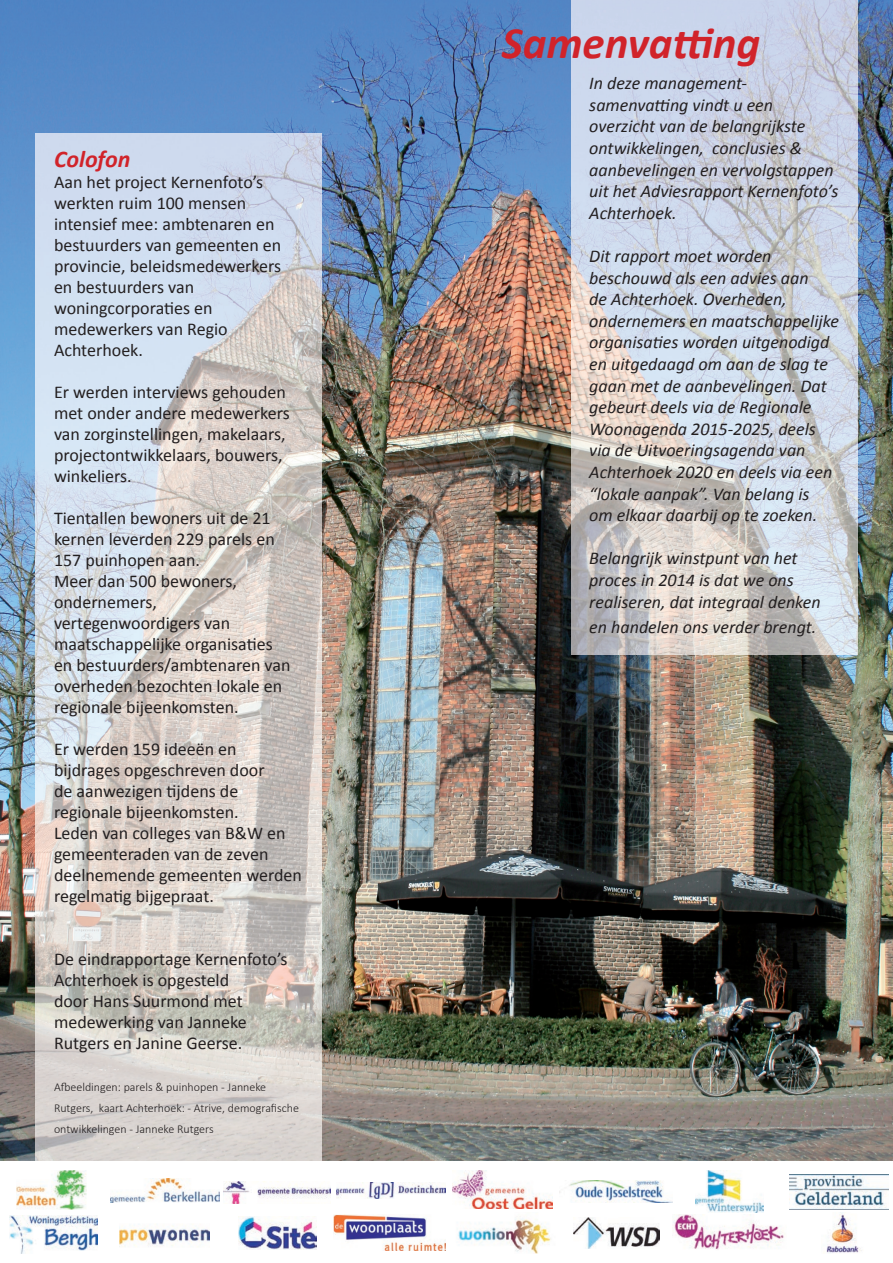
<style>
.page{position:relative;width:893px;height:1263px;background:#fff}
.page>*{position:absolute;margin:0;border:0;box-sizing:border-box;transform-origin:0 0}
.t1{font:italic 700 45px "Calibri";color:#d1232a}
.t2{font:italic 700 24px "Calibri";color:#d1232a}
.t3{font:18px/21px "Calibri";color:#231f20}
.t4{font:italic 18px/21.6px "Calibri";color:#231f20}
.t5{font:300 12px/21px "Calibri";color:#231f20}
</style>
<div class="page">
<img style="left:0;top:0;width:893px;height:1161px">
<img style="left:36px;top:134px;width:286px;height:1027px">
<img style="left:571px;top:0;width:286px;height:655px">
<img style="left:573px;top:1218px;width:87px;height:30px">
<img style="left:334px;top:1215px;width:112px;height:35px">
<img style="left:238px;top:1216px;width:79px;height:33px">
<img style="left:569px;top:1180px;width:104px;height:22px">
<img style="left:673px;top:1215px;width:111px;height:35px">
<img style="left:453px;top:1170px;width:100px;height:39px">
<img style="left:458px;top:1218px;width:93px;height:36px">
<img style="left:223px;top:1182px;width:108px;height:22px">
<img style="left:119px;top:1226px;width:91px;height:21px">
<img style="left:110px;top:1179px;width:110px;height:23px">
<img style="left:336px;top:1182px;width:109px;height:16px">
<img style="left:10px;top:1215px;width:88px;height:39px">
<img style="left:826px;top:1212px;width:36px;height:41px">
<img style="left:789px;top:1174px;width:100px;height:36px">
<img style="left:17px;top:1170px;width:69px;height:40px">
<img style="left:695px;top:1170px;width:69px;height:42px">
<h2 class="t2" style="left:54px;top:144px;width:78px">Colofon</h2>
<p class="t3" style="left:54px;top:171px;width:229px">Aan het project Kernenfoto’s werkten ruim 100 mensen intensief mee: ambtenaren en bestuurders van gemeenten en provincie, beleidsmedewerkers en bestuurders van woningcorporaties en medewerkers van Regio<br>Achterhoek.</p>
<p class="t3" style="left:54px;top:381px;width:237px">Er werden interviews gehouden met onder andere medewerkers van zorginstellingen, makelaars, projectontwikkelaars, bouwers, winkeliers.</p>
<p class="t3" style="left:54px;top:507px;width:238px">Tientallen bewoners uit de 21 kernen leverden 229 parels en<br>157 puinhopen aan.<br>Meer dan 500 bewoners, ondernemers, vertegenwoordigers van maatschappelijke organisaties en bestuurders/ambtenaren van overheden bezochten lokale en regionale bijeenkomsten.</p>
<p class="t3" style="left:54px;top:739px;width:249px">Er werden 159 ideeën en bijdrages opgeschreven door<br>de aanwezigen tijdens de regionale bijeenkomsten.<br>Leden van colleges van B&amp;W en gemeenteraden van de zeven deelnemende gemeenten werden regelmatig bijgepraat.</p>
<p class="t3" style="left:54px;top:949px;width:235px">De eindrapportage Kernenfoto’s<br>Achterhoek is opgesteld<br>door Hans Suurmond met medewerking van Janneke<br>Rutgers en Janine Geerse.</p>
<p class="t5" style="left:54px;top:1076px;width:247px">Afbeeldingen: parels &amp; puinhopen - Janneke<br>Rutgers, kaart Achterhoek: - Atrive, demografische ontwikkelingen - Janneke Rutgers</p>
<h1 class="t1" style="left:502px;top:15px;width:260px">Samenvatting</h1>
<p class="t4" style="left:589px;top:72px;width:251px">In deze management&shy;samenvatting vindt u een overzicht van de belangrijkste ontwikkelingen, conclusies &amp; aanbevelingen en vervolgstappen uit het Adviesrapport Kernenfoto’s<br>Achterhoek.</p>
<p class="t4" style="left:589px;top:244px;width:251px">Dit rapport moet worden beschouwd als een advies aan<br>de Achterhoek. Overheden, ondernemers en maatschappelijke organisaties worden uitgenodigd en uitgedaagd om aan de slag te gaan met de aanbevelingen. Dat gebeurt deels via de Regionale<br>Woonagenda 2015-2025, deels via de Uitvoeringsagenda van<br>Achterhoek 2020 en deels via een “lokale aanpak”. Van belang is<br>om elkaar daarbij op te zoeken.</p>
<p class="t4" style="left:589px;top:547px;width:233px">Belangrijk winstpunt van het proces in 2014 is dat we ons realiseren, dat integraal denken</p>
<p class="t4" style="left:589px;top:615px;width:229px">en handelen ons verder brengt.</p>
</div>
